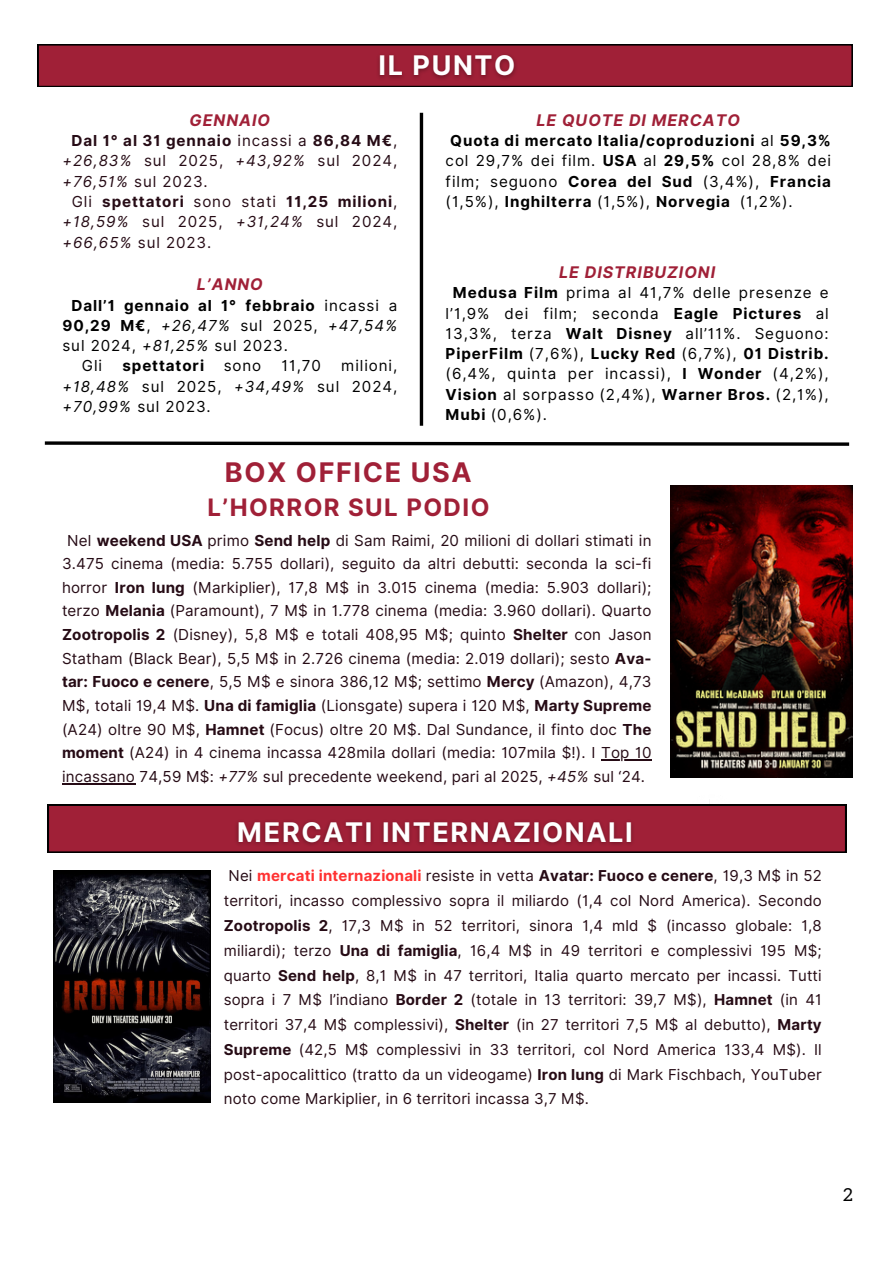
<style>
.page{position:relative;width:894px;height:1264px;background:#fff}
.page>*{position:absolute;margin:0;border:0;box-sizing:border-box;transform-origin:0 0}
.t1{font:700 27px "Inter";letter-spacing:.06em;color:#fff}
.t2{font:700 27px "Inter";letter-spacing:.06em;color:#a02037}
.t3{font:700 24px "Inter";letter-spacing:.06em;color:#a02037}
.t4{font:18px "Aleo";color:#000}
.t5{font:italic 700 16.05px "Inter";letter-spacing:.06em;color:#a02037}
.t6{font:15.15px/23.7px "Inter";letter-spacing:.01em;color:#260b15;text-align:justify}
.t7{font:15.15px/20.2px "Inter";letter-spacing:.06em;color:#000;text-align:justify}
.t8{font:700 15.15px/20.2px "Inter";letter-spacing:.06em;color:#000;text-align:justify}
.t9{font:italic 15.15px "Inter";letter-spacing:.06em;color:#000}
.t10{font:15px/24.8px "Inter";letter-spacing:.01em;color:#260b15;text-align:justify}
.s1{font-weight:700}
.s2{font-style:italic}
.s3{font-weight:400}
.s4{font-weight:700;font-style:normal}
.s5{font-style:normal}
.s6{font-weight:700;color:#ff3131}
</style>
<div class="page">
<svg style="left:38px;top:44px;width:814px;height:43px"></svg>
<svg style="left:44px;top:441px;width:806px;height:5px"></svg>
<svg style="left:48px;top:804px;width:797px;height:48px"></svg>
<svg style="left:419px;top:113px;width:4px;height:313px"></svg>
<img style="left:670px;top:486px;width:182px;height:291px">
<img style="left:54px;top:870px;width:156px;height:232px">
<hr style="left:601px;top:759px;width:50px;height:1px;background:#260b15">
<hr style="left:62px;top:783px;width:73px;height:1px;background:#260b15">
<img style="left:371px;top:48px;width:151px;height:37px">
<img style="left:231px;top:814px;width:408px;height:37px">
<h1 class="t1" style="left:378px;top:49px;width:138px">IL PUNTO</h1>
<p class="t5" style="left:189px;top:110px;width:82px">GENNAIO</p>
<p class="t6" style="left:62px;top:130px;width:336px;line-height:20.2px;text-indent:9px"><span class="s1">Dal 1° al 31 gennaio</span> incassi a <span class="s1">86,84 M€</span>, <span class="s2">+26,83%</span> sul 2025, <span class="s2">+43,92%</span> sul 2024, <span class="s2">+76,51%</span> sul 2023.</p>
<p class="t6" style="left:62px;top:191px;width:336px;line-height:20.2px;text-indent:9px">Gli <span class="s1">spettatori</span> sono stati <span class="s1">11,25 milioni</span>, <span class="s2">+18,59%</span> sul 2025, <span class="s2">+31,24%</span> sul 2024, <span class="s2">+66,65%</span> sul 2023.</p>
<p class="t5" style="left:197px;top:275px;width:67px">L’ANNO</p>
<p class="t8" style="left:71px;top:295px;width:327px">Dall’1 gennaio al 1° febbraio <span class="s3">incassi a</span></p>
<p class="t9" style="left:62px;top:316px;width:336px"><span class="s4">90,29 M€</span><span class="s5">,</span> +26,47% <span class="s5">sul 2025,</span> +47,54%</p>
<p class="t7" style="left:62px;top:335px;width:227px">sul 2024, <span class="s2">+81,25%</span> sul 2023.</p>
<p class="t7" style="left:82px;top:356px;width:22px">Gli</p>
<p class="t8" style="left:122px;top:356px;width:83px">spettatori</p>
<p class="t7" style="left:224px;top:356px;width:39px">sono</p>
<p class="t7" style="left:281px;top:356px;width:41px">11,70</p>
<p class="t7" style="left:62px;top:356px;width:336px;text-indent:279px">milioni, <span class="s2">+18,48%</span> sul 2025, <span class="s2">+34,49%</span> sul 2024, <span class="s2">+70,99%</span> sul 2023.</p>
<p class="t5" style="left:536px;top:110px;width:205px">LE QUOTE DI MERCATO</p>
<p class="t8" style="left:445px;top:130px;width:387px;text-indent:5px">Quota di mercato Italia/coproduzioni <span class="s3">al</span> 59,3% <span class="s3">col 29,7% dei film.</span> USA <span class="s3">al</span> 29,5% <span class="s3">col 28,8% dei film; seguono</span> Corea del Sud <span class="s3">(3,4%),</span> Francia <span class="s3">(1,5%),</span> Inghilterra <span class="s3">(1,5%),</span> Norvegia <span class="s3">(1,2%).</span></p>
<p class="t5" style="left:559px;top:263px;width:157px">LE DISTRIBUZIONI</p>
<p class="t7" style="left:445px;top:283px;width:384px;text-indent:7px"><span class="s1">Medusa Film</span> prima al 41,7% delle presenze e l’1,9% dei film; seconda <span class="s1">Eagle Pictures</span> al 13,3%, terza <span class="s1">Walt Disney</span> all’11%. Seguono:<br><span class="s1">PiperFilm</span> (7,6%), <span class="s1">Lucky Red</span> (6,7%), <span class="s1">01 Distrib. </span>(6,4%, quinta per incassi), <span class="s1">I Wonder</span> (4,2%), <span class="s1">Vision</span> al sorpasso (2,4%), <span class="s1">Warner Bros.</span> (2,1%), <span class="s1">Mubi</span> (0,6%).</p>
<h1 class="t2" style="left:225px;top:456px;width:248px">BOX OFFICE USA</h1>
<h2 class="t3" style="left:207px;top:493px;width:283px">L’HORROR SUL PODIO</h2>
<p class="t6" style="left:62px;top:528px;width:591px;text-align:center">Nel <span class="s1">weekend USA</span> primo <span class="s1">Send help</span> di Sam Raimi, 20 milioni di dollari stimati in 3.475 cinema (media: 5.755 dollari), seguito da altri debutti: seconda la sci-fi horror <span class="s1">Iron lung</span> (Markiplier), 17,8 M$ in 3.015 cinema (media: 5.903 dollari); terzo <span class="s1">Melania</span> (Paramount), 7 M$ in 1.778 cinema (media: 3.960 dollari). Quarto <span class="s1">Zootropolis 2</span> (Disney), 5,8 M$ e totali 408,95 M$; quinto <span class="s1">Shelter</span> con Jason Statham (Black Bear), 5,5 M$ in 2.726 cinema (media: 2.019 dollari); sesto <span class="s1">Ava&shy;tar: Fuoco e cenere</span>, 5,5 M$ e sinora 386,12 M$; settimo <span class="s1">Mercy</span> (Amazon), 4,73<br>M$, totali 19,4 M$. <span class="s1">Una di famiglia</span> (Lionsgate) supera i 120 M$, <span class="s1">Marty Supreme </span>(A24) oltre 90 M$, <span class="s1">Hamnet</span> (Focus) oltre 20 M$. Dal Sundance, il finto doc <span class="s1">The moment</span> (A24) in 4 cinema incassa 428mila dollari (media: 107mila $!). I Top 10 incassano 74,59 M$: <span class="s2">+77%</span> sul precedente weekend, pari al 2025, <span class="s2">+45%</span> sul ‘24.</p>
<h1 class="t1" style="left:237px;top:815px;width:397px">MERCATI INTERNAZIONALI</h1>
<p class="t10" style="left:224px;top:863px;width:599px;text-indent:5px">Nei <span class="s6">mercati internazionali</span> resiste in vetta <span class="s1">Avatar: Fuoco e cenere</span>, 19,3 M$ in 52 territori, incasso complessivo sopra il miliardo (1,4 col Nord America). Secondo <span class="s1">Zootropolis 2</span>, 17,3 M$ in 52 territori, sinora 1,4 mld $ (incasso globale: 1,8 miliardi); terzo <span class="s1">Una di famiglia</span>, 16,4 M$ in 49 territori e complessivi 195 M$; quarto <span class="s1">Send help</span>, 8,1 M$ in 47 territori, Italia quarto mercato per incassi. Tutti sopra i 7 M$ l’indiano <span class="s1">Border 2</span> (totale in 13 territori: 39,7 M$), <span class="s1">Hamnet</span> (in 41 territori 37,4 M$ complessivi), <span class="s1">Shelter</span> (in 27 territori 7,5 M$ al debutto), <span class="s1">Marty Supreme</span> (42,5 M$ complessivi in 33 territori, col Nord America 133,4 M$). Il post-apocalittico (tratto da un videogame) <span class="s1">Iron lung</span> di Mark Fischbach, YouTuber noto come Markiplier, in 6 territori incassa 3,7 M$.</p>
<p class="t4" style="left:842px;top:1184px;width:11px">2</p>
</div>
